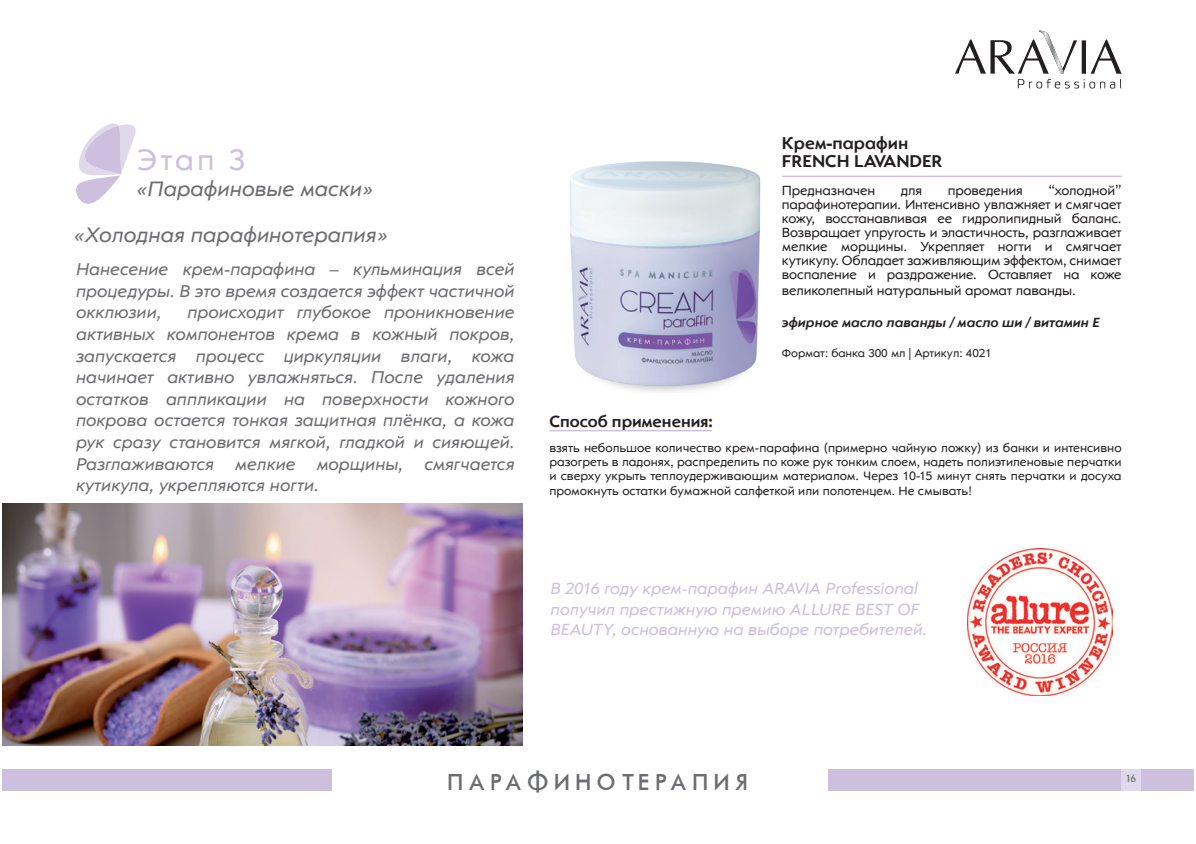
<style>
.page{position:relative;width:1196px;height:844px;background:#fff}
.page>*{position:absolute;margin:0;border:0;box-sizing:border-box;transform-origin:0 0}
.t1{font:31.2px "Opel Sans";color:#ccc0de}
.t2{font:25.6px "Futura";letter-spacing:.2em;color:#6c6d70}
.t3{font:italic 22px "Opel Sans";color:#6c6d70}
.t4{font:italic 18px/21.6px "Opel Sans";color:#6c6d70;text-align:justify}
.t5{font:700 18px "Opel Sans";color:#231f20}
.t6{font:italic 17px/20.4px "Opel Sans";color:#ccc0de}
.t7{font:700 17px "Opel Sans";color:#231f20}
.t8{font:14px/14px "Opel Sans";letter-spacing:-.01em;color:#231f20;text-align:justify}
.t9{font:italic 700 14px "Opel Sans";color:#231f20}
.t10{font:12.8px/14.2px "Opel Sans";color:#231f20;text-align:justify}
.t11{font:12px "Opel Sans";color:#231f20}
.t12{font:11.4px "Futura";color:#6c6d70}
</style>
<div class="page">
<div style="left:828px;top:769px;width:365px;height:22px;background:#ccc0de"></div>
<div style="left:2px;top:769px;width:329px;height:22px;background:#ccc0de"></div>
<div style="left:1121px;top:769px;width:19px;height:22px;background:#e0d9eb"></div>
<svg style="left:955px;top:31px;width:166px;height:58px"></svg>
<img style="left:570px;top:161px;width:191px;height:231px">
<hr style="left:781px;top:176px;width:340px;height:1px;background:#ccc0de">
<hr style="left:549px;top:430px;width:162px;height:1px;background:#ccc0de">
<img style="left:2px;top:503px;width:520px;height:243px">
<img style="left:967px;top:549px;width:144px;height:146px">
<svg style="left:76px;top:123px;width:60px;height:81px"></svg>
<p class="t1" style="left:137px;top:141px;width:110px">Этап 3</p>
<p class="t3" style="left:137px;top:176px;width:237px">«Парафиновые маски»</p>
<p class="t3" style="left:75px;top:221px;width:314px">«Холодная парафинотерапия»</p>
<p class="t4" style="left:76px;top:258px;width:440px">Нанесение крем-парафина – кульминация всей процедуры. В это время создается эффект частичной окклюзии,</p>
<p class="t4" style="left:76px;top:302px;width:440px;text-indent:111px">происходит глубокое проникновение активных компонентов крема в кожный покров, запускается процесс циркуляции влаги, кожа начинает активно увлажняться. После удаления остатков аппликации на поверхности кожного покрова остается тонкая защитная плёнка, а кожа рук сразу становится мягкой, гладкой и сияющей.<br>Разглаживаются мелкие морщины, смягчается кутикула, укрепляются ногти.</p>
<p class="t7" style="left:549px;top:410px;width:165px">Способ применения:</p>
<p class="t5" style="left:781px;top:132px;width:128px">Крем-парафин</p>
<p class="t5" style="left:781px;top:150px;width:162px">FRENCH LAVANDER</p>
<p class="t8" style="left:781px;top:183px;width:95px">Предназначен</p>
<p class="t8" style="left:900px;top:183px;width:23px">для</p>
<p class="t8" style="left:947px;top:183px;width:76px">проведения</p>
<p class="t8" style="left:781px;top:183px;width:341px;text-indent:266px">“холодной” парафинотерапии. Интенсивно увлажняет и смягчает кожу, восстанавливая ее гидролипидный баланс.<br>Возвращает упругость и эластичность, разглаживает мелкие морщины. Укрепляет ногти и смягчает кутикулу. Обладает заживляющим эффектом, снимает воспаление и раздражение. Оставляет на коже</p>
<p class="t8" style="left:781px;top:283px;width:295px">великолепный натуральный аромат лаванды.</p>
<p class="t9" style="left:781px;top:314px;width:319px">эфирное масло лаванды / масло ши / витамин Е</p>
<p class="t11" style="left:781px;top:346px;width:211px">Формат: банка 300 мл | Артикул: 4021</p>
<p class="t10" style="left:549px;top:440px;width:573px">взять небольшое количество крем-парафина (примерно чайную ложку) из банки и интенсивно разогреть в ладонях, распределить по коже рук тонким слоем, надеть полиэтиленовые перчатки и сверху укрыть теплоудерживающим материалом. Через 10-15 минут снять перчатки и досуха промокнуть остатки бумажной салфеткой или полотенцем. Не смывать!</p>
<p class="t6" style="left:550px;top:578px;width:378px">В 2016 году крем-парафин ARAVIA Professional получил престижную премию ALLURE BEST OF<br>BEAUTY, основанную на выборе потребителей.</p>
<h2 class="t2" style="left:447px;top:770px;width:303px">ПАРАФИНОТЕРАПИЯ</h2>
<p class="t12" style="left:1126px;top:773px;width:12px">16</p>
</div>
